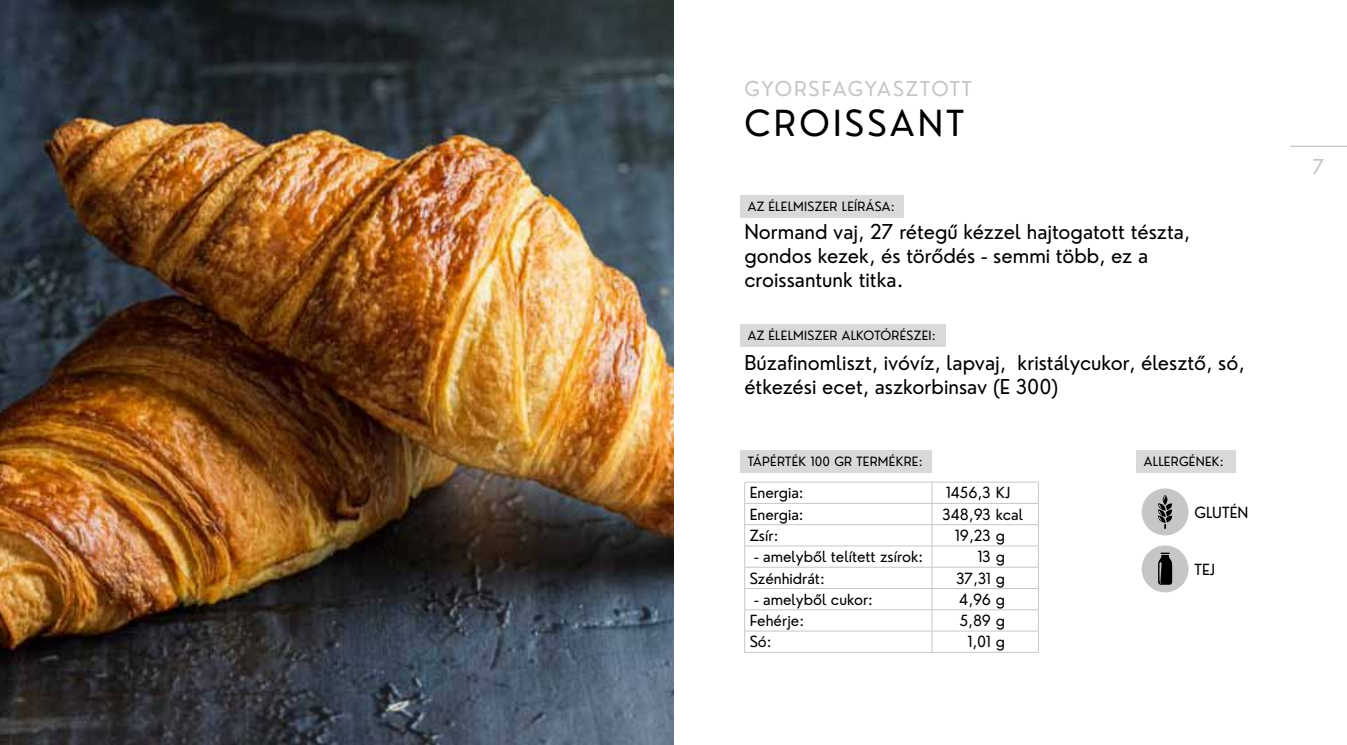
<style>
.page{position:relative;width:1347px;height:745px;background:#fff}
.page>*{position:absolute;margin:0;border:0;box-sizing:border-box;transform-origin:0 0}
.t1{font:35px "Nourd";color:#000}
.t2{font:20px/24px "Nourd";color:#000}
.t3{font:20px "Nourd";letter-spacing:.095em;color:#c5c7c7}
.t4{font:15px "Nourd";color:#000}
.t5{font:12.5px "Nourd";letter-spacing:.025em;color:#000}
</style>
<div class="page">
<img style="left:0;top:0;width:673px;height:744px">
<hr style="left:1290px;top:145px;width:56px;height:2px;background:#c5c7c7">
<div style="left:740px;top:323px;width:206px;height:23px;background:#d8dada"></div>
<div style="left:1136px;top:450px;width:99px;height:22px;background:#d8dada"></div>
<div style="left:740px;top:450px;width:192px;height:22px;background:#d8dada"></div>
<div style="left:740px;top:195px;width:163px;height:22px;background:#d8dada"></div>
<hr style="left:744px;top:481px;width:188px;height:1px;background:#c5c7c7">
<hr style="left:932px;top:481px;width:63px;height:1px;background:#c5c7c7">
<hr style="left:995px;top:481px;width:43px;height:1px;background:#c5c7c7">
<hr style="left:744px;top:502px;width:188px;height:1px;background:#c5c7c7">
<hr style="left:932px;top:502px;width:63px;height:1px;background:#c5c7c7">
<hr style="left:995px;top:502px;width:43px;height:1px;background:#c5c7c7">
<hr style="left:744px;top:524px;width:188px;height:1px;background:#c5c7c7">
<hr style="left:932px;top:524px;width:63px;height:1px;background:#c5c7c7">
<hr style="left:995px;top:524px;width:43px;height:1px;background:#c5c7c7">
<hr style="left:744px;top:545px;width:188px;height:1px;background:#c5c7c7">
<hr style="left:932px;top:545px;width:63px;height:1px;background:#c5c7c7">
<hr style="left:995px;top:545px;width:43px;height:1px;background:#c5c7c7">
<hr style="left:744px;top:566px;width:188px;height:1px;background:#c5c7c7">
<hr style="left:932px;top:566px;width:63px;height:1px;background:#c5c7c7">
<hr style="left:995px;top:566px;width:43px;height:1px;background:#c5c7c7">
<hr style="left:744px;top:587px;width:188px;height:1px;background:#c5c7c7">
<hr style="left:932px;top:587px;width:63px;height:1px;background:#c5c7c7">
<hr style="left:995px;top:587px;width:43px;height:1px;background:#c5c7c7">
<hr style="left:744px;top:609px;width:188px;height:1px;background:#c5c7c7">
<hr style="left:932px;top:609px;width:63px;height:1px;background:#c5c7c7">
<hr style="left:995px;top:609px;width:43px;height:1px;background:#c5c7c7">
<hr style="left:744px;top:630px;width:188px;height:1px;background:#c5c7c7">
<svg style="left:744px;top:482px;width:1px;height:169px"></svg>
<hr style="left:932px;top:630px;width:63px;height:1px;background:#c5c7c7">
<svg style="left:931px;top:482px;width:1px;height:169px"></svg>
<hr style="left:995px;top:630px;width:43px;height:1px;background:#c5c7c7">
<svg style="left:1038px;top:482px;width:1px;height:169px"></svg>
<hr style="left:744px;top:651px;width:188px;height:1px;background:#c5c7c7">
<hr style="left:932px;top:651px;width:63px;height:1px;background:#c5c7c7">
<hr style="left:995px;top:651px;width:43px;height:1px;background:#c5c7c7">
<div style="left:1141px;top:488px;width:47px;height:47px;background:#c5c7c7;border-radius:50%"></div>
<svg style="left:1158px;top:495px;width:14px;height:33px"></svg>
<div style="left:1141px;top:545px;width:47px;height:47px;background:#c5c7c7;border-radius:50%"></div>
<svg style="left:1158px;top:552px;width:14px;height:32px"></svg>
<p class="t3" style="left:744px;top:77px;width:229px">gyorsfagyasztott</p>
<h1 class="t1" style="left:744px;top:102px;width:53px">CROISS</h1>
<h1 class="t1" style="left:890px;top:102px;width:74px">ANT</h1>
<p class="t5" style="left:747px;top:199px;width:148px">Az élelmiszer leírása:</p>
<p class="t2" style="left:744px;top:220px;width:447px">Normand vaj, 27 rétegű kézzel hajtogatott tészta, gondos kezek, és törődés - semmi több, ez a croissantunk titka.</p>
<p class="t5" style="left:747px;top:327px;width:190px">Az élelmiszer alkotórészei:</p>
<p class="t2" style="left:744px;top:350px;width:502px">Búzafinomliszt, ivóvíz, lapvaj, kristálycukor, élesztő, só, étkezési ecet, aszkorbinsav (E 300)</p>
<p class="t5" style="left:747px;top:454px;width:176px">Tápérték 100 gr termékre:</p>
<p class="t5" style="left:1143px;top:454px;width:81px">Allergén EK:</p>
<p class="t4" style="left:749px;top:483px;width:56px">Energia:</p>
<p class="t4" style="left:945px;top:483px;width:66px">1456,3 KJ</p>
<p class="t4" style="left:749px;top:505px;width:56px">Energia:</p>
<p class="t4" style="left:942px;top:505px;width:83px">348,93 kcal</p>
<p class="t4" style="left:749px;top:526px;width:30px">Zsír:</p>
<p class="t4" style="left:955px;top:526px;width:52px">19,23 g</p>
<p class="t4" style="left:754px;top:547px;width:171px">- amelyből telített zsírok:</p>
<p class="t4" style="left:977px;top:547px;width:29px">13 g</p>
<p class="t4" style="left:749px;top:569px;width:77px">Szénhidrát:</p>
<p class="t4" style="left:956px;top:569px;width:51px">37,31 g</p>
<p class="t4" style="left:754px;top:590px;width:120px">- amelyből cukor:</p>
<p class="t4" style="left:959px;top:590px;width:47px">4,96 g</p>
<p class="t4" style="left:749px;top:611px;width:56px">Fehérje:</p>
<p class="t4" style="left:959px;top:611px;width:47px">5,89 g</p>
<p class="t4" style="left:749px;top:632px;width:24px">Só:</p>
<p class="t4" style="left:967px;top:632px;width:39px">1,01 g</p>
<p class="t4" style="left:1194px;top:503px;width:52px">Glutén</p>
<p class="t4" style="left:1194px;top:560px;width:8px">Tej</p>
<p class="t3" style="left:1312px;top:155px;width:14px">7</p>
</div>
